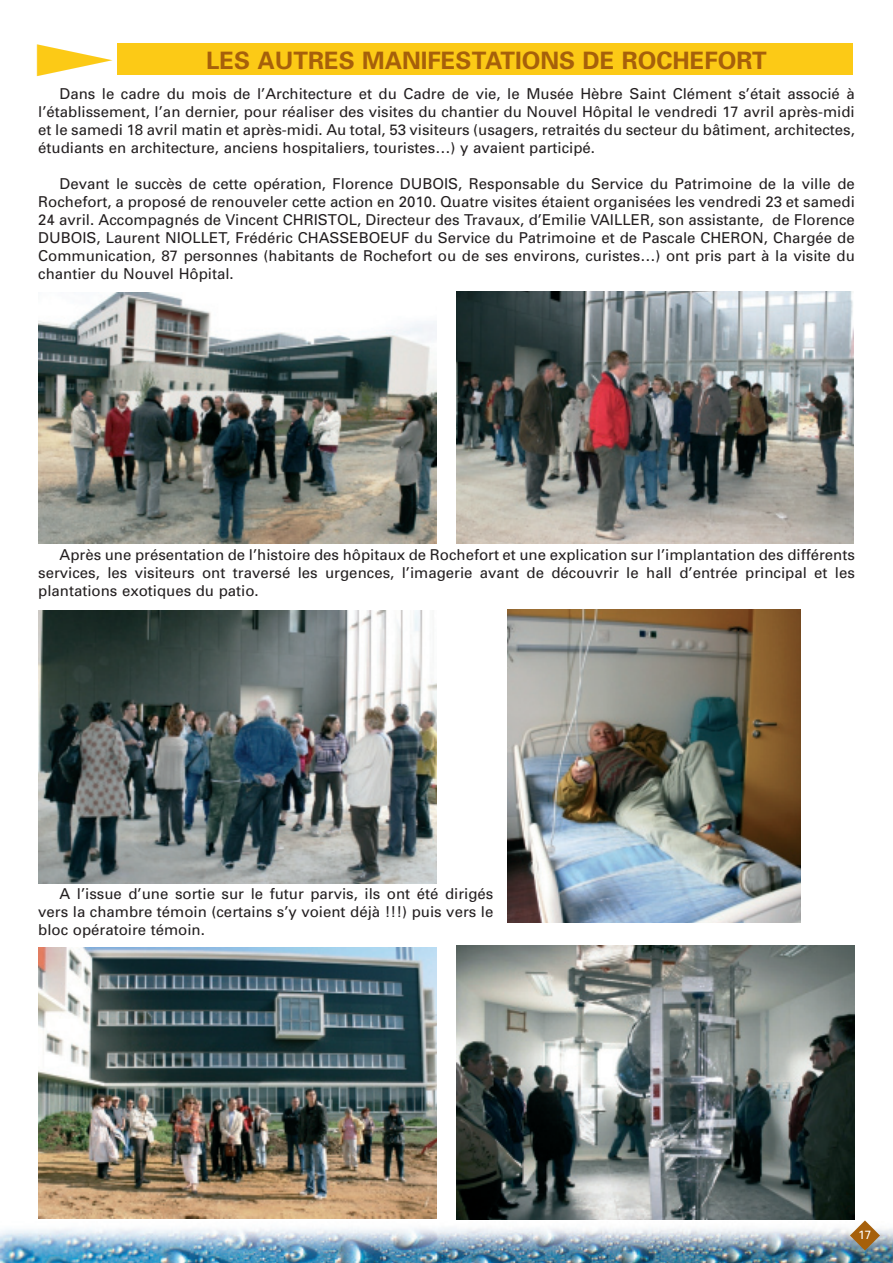
<style>
.page{position:relative;width:893px;height:1263px;background:#fff}
.page>*{position:absolute;margin:0;border:0;box-sizing:border-box;transform-origin:0 0}
.t1{font:700 24px "Univers";color:#a6600b}
.t2{font:15px/18px "Univers";color:#231f20;text-align:justify}
.t3{font:12px "Univers";color:#fff}
</style>
<div class="page">
<img style="left:0;top:1228px;width:893px;height:35px">
<svg style="left:850px;top:1220px;width:30px;height:30px"></svg>
<img style="left:38px;top:293px;width:399px;height:251px">
<img style="left:456px;top:291px;width:398px;height:253px">
<div style="left:118px;top:43px;width:735px;height:32px;background:#fcca16"></div>
<img style="left:38px;top:610px;width:399px;height:274px">
<img style="left:508px;top:609px;width:293px;height:314px">
<img style="left:38px;top:947px;width:399px;height:271px">
<img style="left:456px;top:946px;width:398px;height:273px">
<h1 class="t1" style="left:206px;top:51px;width:562px">LES AUTRES MANIFESTATIONS DE ROCHEFORT</h1>
<p class="t2" style="left:38px;top:86px;width:818px;text-indent:21px">Dans le cadre du mois de l’Architecture et du Cadre de vie, le Musée Hèbre Saint Clément s’était associé à l’établissement, l’an dernier, pour réaliser des visites du chantier du Nouvel Hôpital le vendredi 17 avril après-midi et le samedi 18 avril matin et après-midi. Au total, 53 visiteurs (usagers, retraités du secteur du bâtiment, architectes, étudiants en architecture, anciens hospitaliers, touristes…) y avaient participé.</p>
<p class="t2" style="left:38px;top:176px;width:818px;text-indent:21px">Devant le succès de cette opération, Florence DUBOIS, Responsable du Service du Patrimoine de la ville de Rochefort, a proposé de renouveler cette action en 2010. Quatre visites étaient organisées les vendredi 23 et samedi 24 avril. Accompagnés de Vincent CHRISTOL, Directeur des Travaux, d’Emilie VAILLER, son assistante, de Florence DUBOIS, Laurent NIOLLET, Frédéric CHASSEBOEUF du Service du Patrimoine et de Pascale CHERON, Chargée de Communication, 87 personnes (habitants de Rochefort ou de ses environs, curistes…) ont pris part à la visite du chantier du Nouvel Hôpital.</p>
<p class="t2" style="left:38px;top:547px;width:818px;text-indent:21px">Après une présentation de l’histoire des hôpitaux de Rochefort et une explication sur l’implantation des différents services, les visiteurs ont traversé les urgences, l’imagerie avant de découvrir le hall d’entrée principal et les plantations exotiques du patio.</p>
<p class="t2" style="left:38px;top:886px;width:457px;text-indent:21px">A l’issue d’une sortie sur le futur parvis, ils ont été dirigés vers la chambre témoin (certains s’y voient déjà !!!) puis vers le bloc opératoire témoin.</p>
<p class="t3" style="left:858px;top:1230px;width:15px">17</p>
</div>
